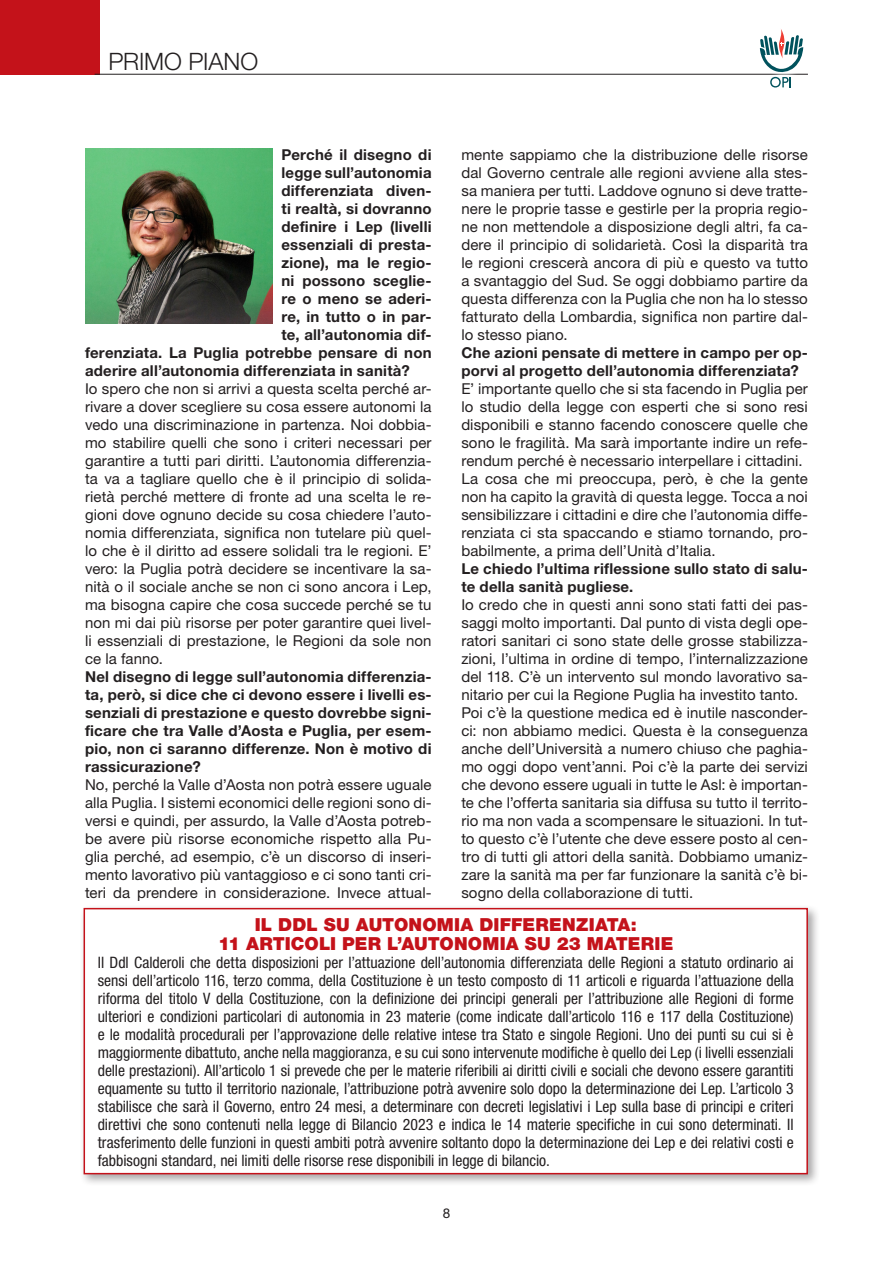
<style>
.page{position:relative;width:893px;height:1263px;background:#fff}
.page>*{position:absolute;margin:0;border:0;box-sizing:border-box;transform-origin:0 0}
.t1{font:300 24px "Helvetica Neue LT Std";letter-spacing:-.005em;color:#231f20}
._1_Testo_normale{font:900 18px "Helvetica Neue LT Std";letter-spacing:.01em;color:#c4121a}
._1_Testo_normale-2{font:condensed 15.75px/18px "Helvetica Neue LT Std";letter-spacing:-.005em;color:#231f20;text-align:justify}
._1_Testo_normale-3{font:15px/18px "Helvetica Neue LT Std";letter-spacing:.005em;color:#231f20;text-align:justify}
._1_Testo_normale-4{font:700 15px/18px "Helvetica Neue LT Std";letter-spacing:.015em;color:#231f20}
.t2{font:13.5px "Helvetica Neue LT Std";color:#231f20}
</style>
<div class="page">
<div style="left:0;top:0;width:100px;height:74px;background:#c4121a"></div>
<hr style="left:95px;top:74px;width:713px;height:1px;background:#231f20">
<div style="left:759px;top:28px;width:51px;height:66px;background:#fff"></div>
<svg style="left:760px;top:29px;width:43px;height:59px"></svg>
<img style="left:85px;top:149px;width:188px;height:174px">
<div style="left:80px;top:904px;width:740px;height:283px;background:#231f20;opacity:.4"></div>
<div style="left:84px;top:909px;width:723px;height:265px;background:#fff"></div>
<div style="left:84px;top:908px;width:724px;height:266px;border:2px solid #c4121a"></div>
<h1 class="t1" style="left:108px;top:47px;width:151px">PRIMO PIANO</h1>
<p class="_1_Testo_normale-4" style="left:281px;top:146px;width:152px">Perché il disegno di</p>
<p class="_1_Testo_normale-4" style="left:281px;top:164px;width:152px">legge sull’autonomia</p>
<p class="_1_Testo_normale-4" style="left:281px;top:182px;width:152px">differenziata diven-</p>
<p class="_1_Testo_normale-4" style="left:281px;top:200px;width:152px">ti realtà, si dovranno</p>
<p class="_1_Testo_normale-4" style="left:281px;top:218px;width:152px">definire i Lep (livelli</p>
<p class="_1_Testo_normale-4" style="left:281px;top:236px;width:152px">essenziali di presta-</p>
<p class="_1_Testo_normale-4" style="left:281px;top:254px;width:152px">zione), ma le regio-</p>
<p class="_1_Testo_normale-4" style="left:281px;top:272px;width:152px">ni possono sceglie-</p>
<p class="_1_Testo_normale-4" style="left:281px;top:290px;width:152px">re o meno se aderi-</p>
<p class="_1_Testo_normale-4" style="left:281px;top:308px;width:152px">re, in tutto o in par-</p>
<p class="_1_Testo_normale-4" style="left:281px;top:326px;width:152px">te, all’autonomia dif-</p>
<p class="_1_Testo_normale-4" style="left:85px;top:344px;width:348px">ferenziata. La Puglia potrebbe pensare di non</p>
<p class="_1_Testo_normale-4" style="left:85px;top:362px;width:326px">aderire all’autonomia differenziata in sanità?</p>
<p class="_1_Testo_normale-3" style="left:85px;top:380px;width:348px">Io spero che non si arrivi a questa scelta perché ar&shy;rivare a dover scegliere su cosa essere autonomi la vedo una discriminazione in partenza. Noi dobbia&shy;mo stabilire quelli che sono i criteri necessari per garantire a tutti pari diritti. L’autonomia differenzia&shy;ta va a tagliare quello che è il principio di solida&shy;rietà perché mettere di fronte ad una scelta le re&shy;gioni dove ognuno decide su cosa chiedere l’auto&shy;nomia differenziata, significa non tutelare più quel&shy;lo che è il diritto ad essere solidali tra le regioni. E’ vero: la Puglia potrà decidere se incentivare la sa&shy;nità o il sociale anche se non ci sono ancora i Lep, ma bisogna capire che cosa succede perché se tu non mi dai più risorse per poter garantire quei livel&shy;li essenziali di prestazione, le Regioni da sole non ce la fanno.</p>
<p class="_1_Testo_normale-4" style="left:85px;top:668px;width:348px;text-align:justify">Nel disegno di legge sull’autonomia differenzia&shy;ta, però, si dice che ci devono essere i livelli es&shy;senziali di prestazione e questo dovrebbe signi&shy;ficare che tra Valle d’Aosta e Puglia, per esem&shy;pio, non ci saranno differenze. Non è motivo di rassicurazione?</p>
<p class="_1_Testo_normale-3" style="left:85px;top:776px;width:348px">No, perché la Valle d’Aosta non potrà essere uguale alla Puglia. I sistemi economici delle regioni sono di&shy;versi e quindi, per assurdo, la Valle d’Aosta potreb&shy;be avere più risorse economiche rispetto alla Pu&shy;glia perché, ad esempio, c’è un discorso di inseri&shy;mento lavorativo più vantaggioso e ci sono tanti cri&shy;teri da prendere in considerazione. Invece attual-</p>
<p class="_1_Testo_normale-3" style="left:461px;top:146px;width:348px">mente sappiamo che la distribuzione delle risorse dal Governo centrale alle regioni avviene alla stes&shy;sa maniera per tutti. Laddove ognuno si deve tratte&shy;nere le proprie tasse e gestirle per la propria regio&shy;ne non mettendole a disposizione degli altri, fa ca&shy;dere il principio di solidarietà. Così la disparità tra le regioni crescerà ancora di più e questo va tutto a svantaggio del Sud. Se oggi dobbiamo partire da questa differenza con la Puglia che non ha lo stesso fatturato della Lombardia, significa non partire dal&shy;lo stesso piano.</p>
<p class="_1_Testo_normale-4" style="left:461px;top:344px;width:348px">Che azioni pensate di mettere in campo per op&shy;porvi al progetto dell’autonomia differenziata?</p>
<p class="_1_Testo_normale-3" style="left:461px;top:380px;width:348px">E’ importante quello che si sta facendo in Puglia per lo studio della legge con esperti che si sono resi disponibili e stanno facendo conoscere quelle che sono le fragilità. Ma sarà importante indire un refe&shy;rendum perché è necessario interpellare i cittadini.</p>
<p class="_1_Testo_normale-3" style="left:461px;top:470px;width:348px">La cosa che mi preoccupa, però, è che la gente non ha capito la gravità di questa legge. Tocca a noi sensibilizzare i cittadini e dire che l’autonomia diffe&shy;renziata ci sta spaccando e stiamo tornando, pro&shy;babilmente, a prima dell’Unità d’Italia.</p>
<p class="_1_Testo_normale-4" style="left:461px;top:560px;width:348px">Le chiedo l’ultima riflessione sullo stato di salu&shy;te della sanità pugliese.</p>
<p class="_1_Testo_normale-3" style="left:461px;top:596px;width:348px">Io credo che in questi anni sono stati fatti dei pas&shy;saggi molto importanti. Dal punto di vista degli ope&shy;ratori sanitari ci sono state delle grosse stabilizza&shy;zioni, l’ultima in ordine di tempo, l’internalizzazione del 118. C’è un intervento sul mondo lavorativo sa&shy;nitario per cui la Regione Puglia ha investito tanto.</p>
<p class="_1_Testo_normale-3" style="left:461px;top:704px;width:348px">Poi c’è la questione medica ed è inutile nasconder&shy;ci: non abbiamo medici. Questa è la conseguenza anche dell’Università a numero chiuso che paghia&shy;mo oggi dopo vent’anni. Poi c’è la parte dei servizi che devono essere uguali in tutte le Asl: è importan&shy;te che l’offerta sanitaria sia diffusa su tutto il territo&shy;rio ma non vada a scompensare le situazioni. In tut&shy;to questo c’è l’utente che deve essere posto al cen&shy;tro di tutti gli attori della sanità. Dobbiamo umaniz&shy;zare la sanità ma per far funzionare la sanità c’è bi&shy;sogno della collaborazione di tutti.</p>
<p class="_1_Testo_normale" style="left:255px;top:913px;width:384px">IL DDL SU AUTONOMIA DIFFERENZIATA:</p>
<p class="_1_Testo_normale" style="left:218px;top:932px;width:457px">11 ARTICOLI PER L’AUTONOMIA SU 23 MATERIE</p>
<p class="_1_Testo_normale-2" style="left:98px;top:953px;width:697px">Il Ddl Calderoli che detta disposizioni per l’attuazione dell’autonomia differenziata delle Regioni a statuto ordinario ai sensi dell’articolo 116, terzo comma, della Costituzione è un testo composto di 11 articoli e riguarda l’attuazione della riforma del titolo V della Costituzione, con la definizione dei principi generali per l’attribuzione alle Regioni di forme ulteriori e condizioni particolari di autonomia in 23 materie (come indicate dall’articolo 116 e 117 della Costituzione) e le modalità procedurali per l’approvazione delle relative intese tra Stato e singole Regioni. Uno dei punti su cui si è maggiormente dibattuto, anche nella maggioranza, e su cui sono intervenute modifiche è quello dei Lep (i livelli essenziali delle prestazioni). All’articolo 1 si prevede che per le materie riferibili ai diritti civili e sociali che devono essere garantiti equamente su tutto il territorio nazionale, l’attribuzione potrà avvenire solo dopo la determinazione dei Lep. L’articolo 3 stabilisce che sarà il Governo, entro 24 mesi, a determinare con decreti legislativi i Lep sulla base di principi e criteri direttivi che sono contenuti nella legge di Bilancio 2023 e indica le 14 materie specifiche in cui sono determinati. Il trasferimento delle funzioni in questi ambiti potrà avvenire soltanto dopo la determinazione dei Lep e dei relativi costi e fabbisogni standard, nei limiti delle risorse rese disponibili in legge di bilancio.</p>
<p class="t2" style="left:443px;top:1205px;width:9px">8</p>
</div>
